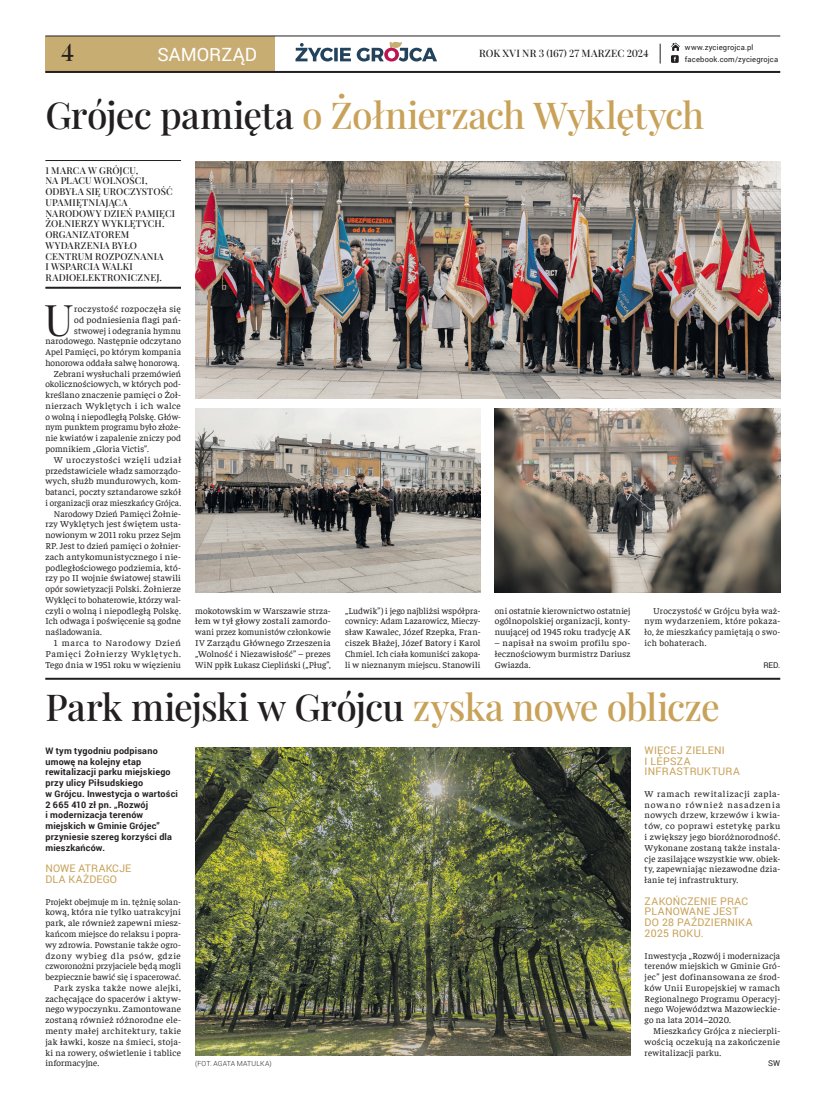
<style>
.page{position:relative;width:820px;height:1106px;background:#fff}
.page>*{position:absolute;margin:0;border:0;box-sizing:border-box;transform-origin:0 0}
.TEKST_inicjał{font:43.4px "Playfair Display";color:#231f20}
.TYTUŁ_średni{font:500 37px "Playfair Display";letter-spacing:-.02em;color:#c8a259}
.TYTUŁ_średni-2{font:500 37px "Playfair Display";letter-spacing:-.025em;color:#231f20}
.STRONA{font:500 24px "Playfair Display";color:#231f20}
.t1{font:18.3px "Roboto";letter-spacing:.005em;color:#fff}
.ŚRÓDTYTUŁ_kolor{font:10.5px/10.8px "Roboto";letter-spacing:.02em;color:#c8a259}
.WYDANIE_NR{font:500 10.2px "Playfair Display";letter-spacing:.01em;color:#231f20}
.LEAD_mały{font:500 9.5px/10.8px "Playfair Display";letter-spacing:.01em;color:#231f20}
.TEKST{font:9.1px/10.8px "Faustina";letter-spacing:.02em;color:#231f20;text-align:justify}
.TEKST-2{font:9.1px/10.8px "Faustina";letter-spacing:.02em;color:#231f20;text-align:justify;scale:1.04 1}
.TEKST_pierwszy_akapi{font:9.1px/10.8px "Faustina";letter-spacing:.02em;color:#231f20;text-align:justify}
.TEKST_pierwszy_akapi-2{font:9.1px/10.8px "Faustina";letter-spacing:.02em;color:#231f20;text-align:justify;scale:1.04 1}
.TEKST_inicjał-2{font:9.1px/10.8px "Faustina";letter-spacing:.015em;color:#231f20;text-align:right;scale:1.04 1}
.LEAD_bardzo_mały{font:700 9px/10.8px "Roboto";letter-spacing:.02em;color:#231f20}
.AUTOR_artykułu{font:8px "Roboto";color:#231f20}
.LINKI{font:7.5px "Roboto";letter-spacing:.025em;color:#231f20}
.PODPIS_pod_zdjęcie{font:300 7px "Roboto";letter-spacing:.015em;color:#231f20}
.s1{color:#231f20}
.s2{color:#c8a259}
</style>
<div class="page">
<div style="left:45px;top:36px;width:229px;height:37px;background:#c8ad73"></div>
<hr style="left:45px;top:36px;width:735px;height:1px;background:#231f20">
<hr style="left:45px;top:71px;width:735px;height:2px;background:#231f20">
<svg style="left:671px;top:43px;width:9px;height:20px"></svg>
<svg style="left:659px;top:44px;width:1px;height:20px"></svg>
<svg style="left:295px;top:42px;width:142px;height:19px"></svg>
<hr style="left:45px;top:160px;width:136px;height:1px;background:#231f20">
<hr style="left:45px;top:287px;width:136px;height:2px;background:#231f20">
<img style="left:195px;top:161px;width:585px;height:237px">
<img style="left:195px;top:409px;width:285px;height:183px">
<img style="left:494px;top:409px;width:286px;height:183px">
<hr style="left:45px;top:677px;width:735px;height:2px;background:#231f20">
<img style="left:195px;top:748px;width:435px;height:307px">
<p class="STRONA" style="left:61px;top:33px;width:15px">4</p>
<p class="LINKI" style="left:684px;top:42px;width:70px">www.zyciegrojca.pl</p>
<p class="t1" style="left:157px;top:41px;width:101px">SAMORZĄD</p>
<p class="LINKI" style="left:684px;top:54px;width:95px">facebook.com/zyciegrojca</p>
<p class="WYDANIE_NR" style="left:479px;top:45px;width:171px">ROK XVI Nr 3 (167) 27 marzec 2024</p>
<p class="TYTUŁ_średni" style="left:45px;top:86px;width:660px"><span class="s1">Grójec pamięta</span> o Żołnierzach Wyklętych</p>
<p class="LEAD_mały" style="left:45px;top:164px;width:131px">1 MARCA W GRÓJCU,<br>NA PLACU WOLNOŚCI,<br>ODBYŁA SIĘ UROCZYSTOŚĆ<br>UPAMIĘTNIAJĄCA<br>NARODOWY DZIEŃ PAMIĘCI<br>ŻOŁNIERZY WYKLĘTYCH.<br>ORGANIZATOREM<br>WYDARZENIA BYŁO<br>CENTRUM ROZPOZNANIA<br>I WSPARCIA WALKI<br>RADIOELEKTRONICZNEJ.</p>
<p class="TEKST_inicjał" style="left:44px;top:285px;width:31px">U</p>
<p class="TEKST_inicjał-2" style="left:45px;top:303px;width:132px">roczystość rozpoczęła się<br>od podniesienia flagi pań&shy;stwowej i odegrania hymnu narodowego. Następnie odczytano<br>Apel Pamięci, po którym kompania honorowa oddała salwę honorową.</p>
<p class="TEKST" style="left:45px;top:367px;width:137px;text-indent:9px">Zebrani wysłuchali przemówień okolicznościowych, w których pod&shy;kreślano znaczenie pamięci o Żoł&shy;nierzach Wyklętych i ich walce o wolną i niepodległą Polskę. Głów&shy;nym punktem programu było złoże&shy;nie kwiatów i zapalenie zniczy pod pomnikiem „Gloria Victis”.</p>
<p class="TEKST-2" style="left:45px;top:453px;width:132px;text-indent:9px">W uroczystości wzięli udział przedstawiciele władz samorządo&shy;wych, służb mundurowych, kom&shy;batanci, poczty sztandarowe szkół i organizacji oraz mieszkańcy Grójca.</p>
<p class="TEKST" style="left:45px;top:507px;width:137px;text-indent:9px">Narodowy Dzień Pamięci Żołnie&shy;rzy Wyklętych jest świętem usta&shy;nowionym w 2011 roku przez Sejm RP. Jest to dzień pamięci o żołnier&shy;zach antykomunistycznego i nie&shy;podległościowego podziemia, któ&shy;rzy po II wojnie światowej stawili opór sowietyzacji Polski. Żołnierze Wyklęci to bohaterowie, którzy wal&shy;czyli o wolną i niepodległą Polskę.<br>Ich odwaga i poświęcenie są godne naśladowania.</p>
<p class="TEKST-2" style="left:45px;top:637px;width:132px;text-indent:9px">1 marca to Narodowy Dzień Pamięci Żołnierzy Wyklętych.<br>Tego dnia w 1951 roku w więzieniu</p>
<p class="TEKST" style="left:644px;top:604px;width:137px;text-indent:9px">Uroczystość w Grójcu była waż&shy;nym wydarzeniem, które pokaza&shy;ło, że mieszkańcy pamiętają o swo&shy;ich bohaterach.</p>
<p class="AUTOR_artykułu" style="left:763px;top:659px;width:18px">RED.</p>
<p class="TYTUŁ_średni-2" style="left:45px;top:678px;width:675px">Park miejski w Grójcu <span class="s2">zyska nowe oblicze</span></p>
<p class="LEAD_bardzo_mały" style="left:45px;top:744px;width:134px">W tym tygodniu podpisano umowę na kolejny etap rewitalizacji parku miejskiego przy ulicy Piłsudskiego<br>w Grójcu. Inwestycja o wartości<br>2 665 410 zł pn. „Rozwój<br>i modernizacja terenów miejskich w Gminie Grójec” przyniesie szereg korzyści dla mieszkańców.</p>
<p class="ŚRÓDTYTUŁ_kolor" style="left:45px;top:862px;width:87px">NOWE ATRAKCJE<br>DLA KAŻDEGO</p>
<p class="TEKST_pierwszy_akapi" style="left:45px;top:895px;width:137px">Projekt obejmuje m in. tężnię solan&shy;kową, która nie tylko uatrakcyjni park, ale również zapewni miesz&shy;kańcom miejsce do relaksu i popra&shy;wy zdrowia. Powstanie także ogro&shy;dzony wybieg dla psów, gdzie czworonożni przyjaciele będą mogli bezpiecznie bawić się i spacerować.</p>
<p class="TEKST-2" style="left:45px;top:981px;width:132px;text-indent:9px">Park zyska także nowe alejki, zachęcające do spacerów i aktyw&shy;nego wypoczynku. Zamontowane zostaną również różnorodne ele&shy;menty małej architektury, takie jak ławki, kosze na śmieci, stoja&shy;ki na rowery, oświetlenie i tablice informacyjne.</p>
<p class="TEKST" style="left:195px;top:604px;width:137px">mokotowskim w Warszawie strza&shy;łem w tył głowy zostali zamordo&shy;wani przez komunistów członkowie IV Zarządu Głównego Zrzeszenia „Wolność i Niezawisłość” – prezes WiN ppłk Łukasz Ciepliński („Pług”,</p>
<p class="TEKST" style="left:345px;top:604px;width:137px">„Ludwik”) i jego najbliżsi współpra&shy;cownicy: Adam Lazarowicz, Mieczy&shy;sław Kawalec, Józef Rzepka, Fran&shy;ciszek Błażej, Józef Batory i Karol Chmiel. Ich ciała komuniści zakopa&shy;li w nieznanym miejscu. Stanowili</p>
<p class="TEKST" style="left:494px;top:604px;width:137px">oni ostatnie kierownictwo ostatniej ogólnopolskiej organizacji, konty&shy;nuującej od 1945 roku tradycję AK</p>
<p class="TEKST-2" style="left:494px;top:637px;width:132px">– napisał na swoim profilu spo&shy;łecznościowym burmistrz Dariusz Gwiazda.</p>
<p class="ŚRÓDTYTUŁ_kolor" style="left:644px;top:744px;width:97px">WIĘCEJ ZIELENI<br>I LEPSZA<br>INFRASTRUKTURA</p>
<p class="TEKST_pierwszy_akapi-2" style="left:644px;top:787px;width:132px">W ramach rewitalizacji zapla&shy;nowano również nasadzenia nowych drzew, krzewów i kwia&shy;tów, co poprawi estetykę parku i zwiększy jego bioróżnorodność.<br>Wykonane zostaną także instala&shy;cje zasilające wszystkie ww. obiek&shy;ty, zapewniając niezawodne dzia&shy;łanie tej infrastruktury.</p>
<p class="ŚRÓDTYTUŁ_kolor" style="left:644px;top:895px;width:109px">ZAKOŃCZENIE PRAC<br>PLANOWANE JEST<br>DO 28 PAŹDZIERNIKA<br>2025 ROKU.</p>
<p class="TEKST_pierwszy_akapi" style="left:644px;top:949px;width:137px">Inwestycja „Rozwój i modernizacja terenów miejskich w Gminie Gró&shy;jec” jest dofinansowana ze środ&shy;ków Unii Europejskiej w ramach Regionalnego Programu Operacyj&shy;nego Województwa Mazowieckie&shy;go na lata 2014–2020.</p>
<p class="TEKST" style="left:644px;top:1024px;width:137px;text-indent:9px">Mieszkańcy Grójca z niecierpli&shy;wością oczekują na zakończenie rewitalizacji parku.</p>
<p class="PODPIS_pod_zdjęcie" style="left:195px;top:1058px;width:78px">(FOT. AGATA MATULKA)</p>
<p class="AUTOR_artykułu" style="left:768px;top:1057px;width:13px">SW</p>
</div>
